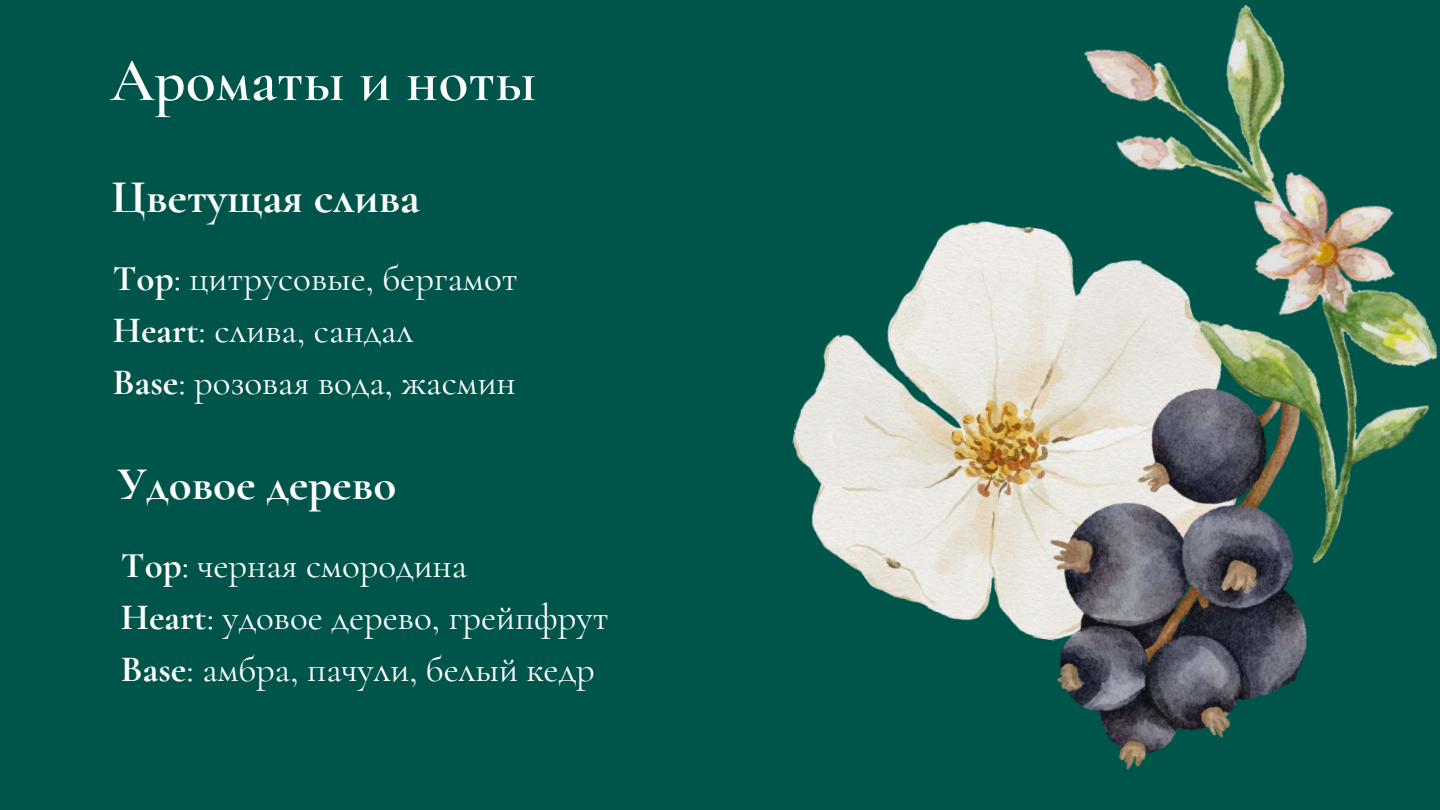
<style>
.page{position:relative;width:1440px;height:810px;background:#00554b}
.page>*{position:absolute;margin:0;border:0;box-sizing:border-box;transform-origin:0 0}
.t1{font:600 62px "Cormorant Garamond";color:#fff}
.t2{font:700 47px "Cormorant Garamond";color:#fff}
.t3{font:37px/51.8px "Cormorant Garamond";color:#fff}
.s1{font-weight:700}
</style>
<div class="page">
<img style="left:792px;top:224px;width:186px;height:397px">
<img style="left:1009px;top:618px;width:298px;height:152px">
<img style="left:964px;top:5px;width:474px;height:613px">
<h1 class="t1" style="left:110px;top:43px;width:428px">Ароматы и ноты</h1>
<p class="t2" style="left:112px;top:168px;width:310px">Цветущая слива</p>
<p class="t3" style="left:113px;top:253px;width:406px"><span class="s1">Top</span>: цитрусовые, бергамот<br><span class="s1">Heart</span>: слива, сандал<br><span class="s1">Base</span>: розовая вода, жасмин</p>
<p class="t2" style="left:117px;top:455px;width:281px">Удовое дерево</p>
<p class="t3" style="left:121px;top:539px;width:489px"><span class="s1">Top</span>: черная смородина<br><span class="s1">Heart</span>: удовое дерево, грейпфрут<br><span class="s1">Base</span>: амбра, пачули, белый кедр</p>
</div>
